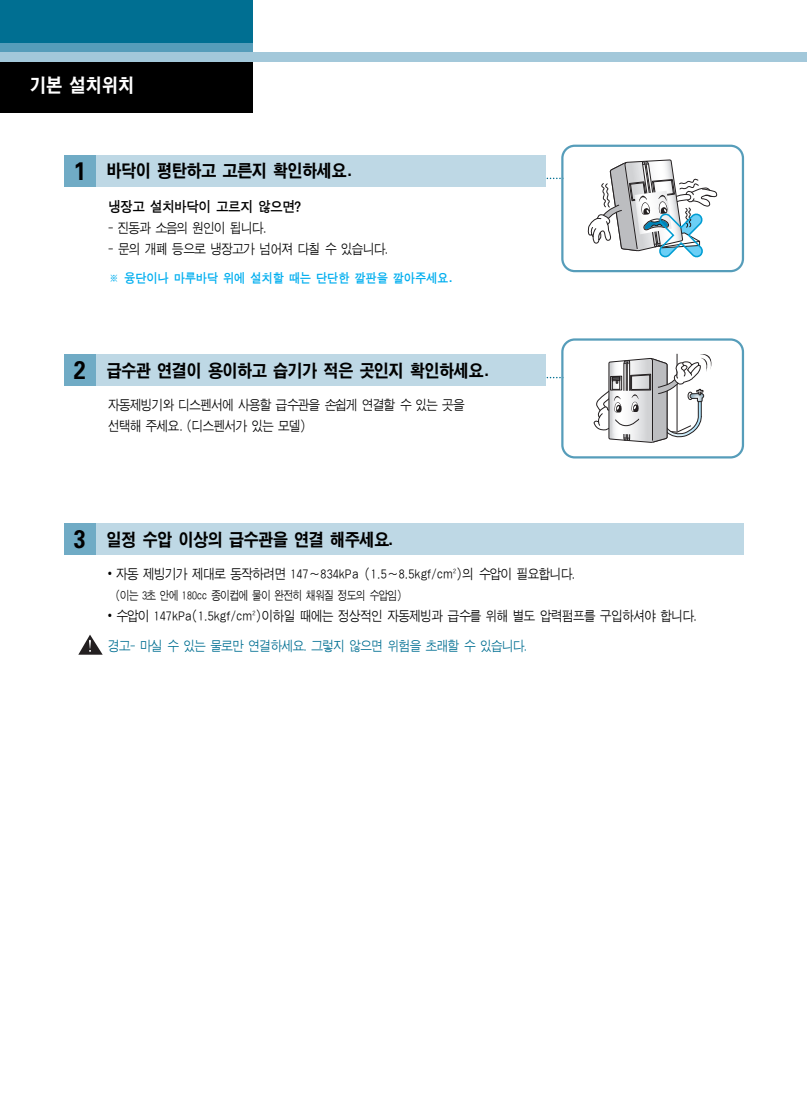
<style>
.page{position:relative;width:807px;height:1106px;background:#fff}
.page>*{position:absolute;margin:0;border:0;box-sizing:border-box;transform-origin:0 0}
.t1{font:19.5px "J Cbg K";letter-spacing:-.08em;color:#fff;scale:.9 1}
.t2{font:18px "J Cbg K";letter-spacing:-.095em;color:#000;scale:.9 1}
.t3{font:15px "J Ctg T";letter-spacing:-.1em;color:#000;scale:.9 1}
.t4{font:13.5px/29.5px "J Cmg J";letter-spacing:-.09em;color:#000;scale:.9 1}
.t5{font:13.5px "J Ctg T";letter-spacing:-.085em;color:#00aeef;scale:.9 1}
.t6{font:12px "J Cmg J";letter-spacing:-.1em;color:#000;scale:.85 1}
.s1{font-family:"Univers";font-weight:700;font-size:25.5px}
.s2{font-family:"Helvetica"}
.s3{color:#006f92}
</style>
<div class="page">
<div style="left:0;top:61px;width:252px;height:52px;background:#000"></div>
<div style="left:0;top:0;width:252px;height:53px;background:#569dba"></div>
<div style="left:0;top:0;width:252px;height:43px;background:#006f92"></div>
<div style="left:0;top:52px;width:807px;height:10px;background:#a3c8da"></div>
<svg style="left:78px;top:634px;width:25px;height:20px"></svg>
<div style="left:65px;top:523px;width:679px;height:32px;background:#bed8e5"></div>
<div style="left:64px;top:523px;width:32px;height:32px;background:#70abc5"></div>
<div style="left:65px;top:354px;width:480px;height:32px;background:#bed8e5"></div>
<div style="left:64px;top:354px;width:32px;height:32px;background:#70abc5"></div>
<svg style="left:545px;top:353px;width:167px;height:90px"></svg>
<div style="left:561px;top:338px;width:183px;height:120px;border:2px solid #569dba;border-radius:12px"></div>
<div style="left:65px;top:155px;width:480px;height:32px;background:#bed8e5"></div>
<div style="left:64px;top:155px;width:32px;height:32px;background:#70abc5"></div>
<svg style="left:545px;top:160px;width:172px;height:98px"></svg>
<div style="left:561px;top:145px;width:183px;height:127px;border:2px solid #569dba;border-radius:12px"></div>
<h1 class="t1" style="left:29px;top:76px;width:119px">기본 설치위치</h1>
<h2 class="t2" style="left:74px;top:163px;width:311px"><span class="s1">1</span> 바닥이 평탄하고 고른지 확인하세요.</h2>
<p class="t3" style="left:108px;top:200px;width:216px">냉장고 설치바닥이 고르지 않으면?</p>
<p class="t4" style="left:108px;top:214px;width:178px">- 진동과 소음의 원인이 됩니다.</p>
<p class="t4" style="left:108px;top:234px;width:313px">- 문의 개폐 등으로 냉장고가 넘어져 다칠 수 있습니다.</p>
<p class="t5" style="left:108px;top:271px;width:384px">※ 융단이나 마루바닥 위에 설치할 때는 단단한 깔판을 깔아주세요.</p>
<h2 class="t2" style="left:74px;top:362px;width:463px"><span class="s1">2</span> 급수관 연결이 용이하고 습기가 적은 곳인지 확인하세요.</h2>
<p class="t4" style="left:108px;top:395px;width:398px;line-height:21px">자동제빙기와 디스펜서에 사용할 급수관을 손쉽게 연결할 수 있는 곳을 선택해 주세요. (디스펜서가 있는 모델)</p>
<h2 class="t2" style="left:74px;top:531px;width:356px"><span class="s1">3</span> 일정 수압 이상의 급수관을 연결 해주세요.</h2>
<p class="t4" style="left:108px;top:560px;width:521px"><span class="s2">•</span> 자동 제빙기가 제대로 동작하려면 147~834kPa (1.5~8.5kgf/cm<sup>2</sup>)의 수압이 필요합니다.</p>
<p class="t6" style="left:116px;top:590px;width:338px">(이는 3초 안에 180cc 종이컵에 물이 완전히 채워질 정도의 수압임)</p>
<p class="t4" style="left:108px;top:602px;width:656px"><span class="s2">•</span> 수압이 147kPa(1.5kgf/cm<sup>2</sup>)이하일 때에는 정상적인 자동제빙과 급수를 위해 별도 압력펌프를 구입하셔야 합니다. <span class="s3">경고- 마실 수 있는 물로만 연결하세요. 그렇지 않으면 위험을 초래할 수 있습니다.</span></p>
</div>
